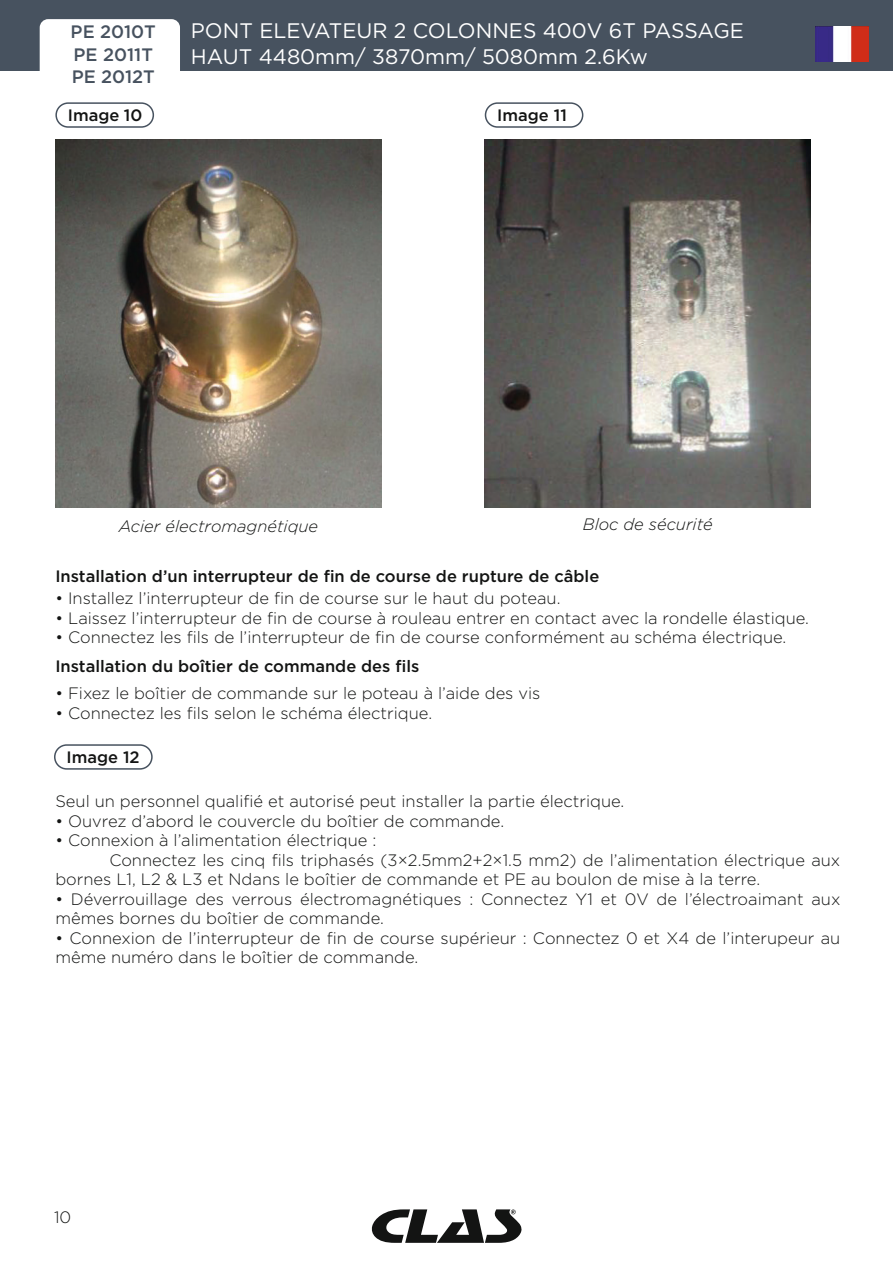
<style>
.page{position:relative;width:893px;height:1263px;background:#fff}
.page>*{position:absolute;margin:0;border:0;box-sizing:border-box;transform-origin:0 0}
.t1{font:21px/25.5px "Gotham";color:#fff}
.t2{font:500 18px "Gotham";color:#47525f}
.t3{font:300 16.5px/19.5px "Gotham";color:#131413}
.t4{font:500 16.5px "Gotham";color:#131413}
.t5{font:italic 300 16.5px "Gotham";color:#131413}
</style>
<div class="page">
<div style="left:0;top:0;width:893px;height:71px;background:#47525f"></div>
<div style="left:40px;top:19px;width:140px;height:70px;background:#fff;border-radius:9px"></div>
<img style="left:816px;top:26px;width:53px;height:35px">
<svg style="left:371px;top:1209px;width:151px;height:34px"></svg>
<img style="left:55px;top:140px;width:326px;height:368px">
<img style="left:485px;top:140px;width:326px;height:368px">
<div style="left:55px;top:102px;width:99px;height:26px;border:2px solid #47525f;border-radius:12px"></div>
<div style="left:485px;top:102px;width:98px;height:26px;border:2px solid #47525f;border-radius:12px"></div>
<div style="left:54px;top:744px;width:99px;height:26px;border:2px solid #47525f;border-radius:12px"></div>
<p class="t2" style="left:71px;top:20px;width:87px">PE 2010T</p>
<p class="t2" style="left:74px;top:43px;width:81px">PE 2011T</p>
<p class="t2" style="left:72px;top:65px;width:85px">PE 2012T</p>
<p class="t1" style="left:191px;top:17px;width:554px">PONT ELEVATEUR 2 COLONNES 400V 6T PASSAGE<br>HAUT 4480mm/ 3870mm/ 5080mm 2.6Kw</p>
<p class="t4" style="left:68px;top:104px;width:76px">Image 10</p>
<p class="t4" style="left:497px;top:104px;width:71px">Image 11</p>
<p class="t5" style="left:119px;top:515px;width:201px">Acier électromagnétique</p>
<p class="t5" style="left:583px;top:514px;width:131px">Bloc de sécurité</p>
<p class="t4" style="left:55px;top:565px;width:545px">Installation d’un interrupteur de fin de course de rupture de câble</p>
<p class="t3" style="left:55px;top:588px;width:507px">• Installez l’interrupteur de fin de course sur le haut du poteau.</p>
<p class="t3" style="left:55px;top:608px;width:755px">• Laissez l’interrupteur de fin de course à rouleau entrer en contact avec la rondelle élastique.</p>
<p class="t3" style="left:55px;top:627px;width:732px">• Connectez les fils de l’interrupteur de fin de course conformément au schéma électrique.</p>
<p class="t4" style="left:55px;top:655px;width:365px">Installation du boîtier de commande des fils</p>
<p class="t3" style="left:55px;top:683px;width:486px">• Fixez le boîtier de commande sur le poteau à l’aide des vis</p>
<p class="t3" style="left:55px;top:703px;width:378px">• Connectez les fils selon le schéma électrique.</p>
<p class="t4" style="left:67px;top:746px;width:75px">Image 12</p>
<p class="t3" style="left:55px;top:791px;width:570px">Seul un personnel qualifié et autorisé peut installer la partie électrique.</p>
<p class="t3" style="left:55px;top:810px;width:450px">• Ouvrez d’abord le couvercle du boîtier de commande.</p>
<p class="t3" style="left:55px;top:830px;width:322px">• Connexion à l’alimentation électrique :</p>
<p class="t3" style="left:109px;top:849px;width:732px">Connectez les cinq fils triphasés (3×2.5mm2+2×1.5 mm2) de l’alimentation électrique aux</p>
<p class="t3" style="left:55px;top:869px;width:706px">bornes L1, L2 &amp; L3 et Ndans le boîtier de commande et PE au boulon de mise à la terre.</p>
<p class="t3" style="left:55px;top:888px;width:786px">• Déverrouillage des verrous électromagnétiques : Connectez Y1 et 0V de l’électroaimant aux mêmes bornes du boîtier de commande.</p>
<p class="t3" style="left:55px;top:927px;width:786px">• Connexion de l’interrupteur de fin de course supérieur : Connectez 0 et X4 de l’interupeur au même numéro dans le boîtier de commande.</p>
<p class="t3" style="left:54px;top:1206px;width:19px">10</p>
</div>
